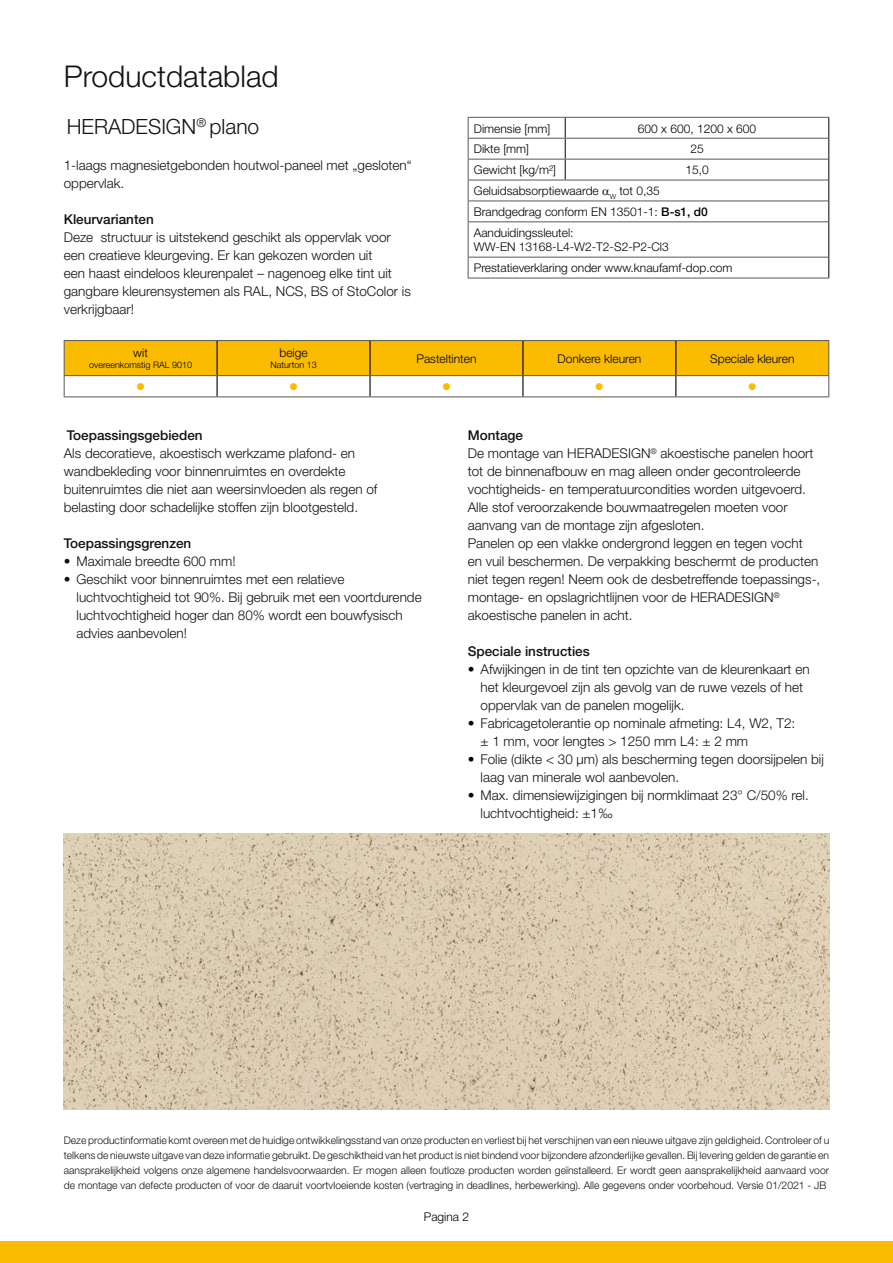
<style>
.page{position:relative;width:893px;height:1263px;background:#fff}
.page>*{position:absolute;margin:0;border:0;box-sizing:border-box;transform-origin:0 0}
.t1{font:300 30px "Helvetica Neue";color:#111211}
.t2{font:300 21px "Helvetica Neue";color:#111211}
.t3{font:300 13.5px/18px "Helvetica Neue";color:#111211}
.t4{font:500 13.5px "Helvetica Neue";color:#111211}
.t5{font:300 12px/20.9px "Helvetica Neue";color:#000}
.t6{font:12px "Wingdings";color:#fabb00}
.t7{font:300 10.5px/15px "Helvetica Neue";color:#111211;text-align:justify}
.t8{font:300 9px "Helvetica Neue";color:#000}
.s1{font-weight:500}
.s2{color:#000}
</style>
<div class="page">
<div style="left:0;top:1242px;width:893px;height:21px;background:#fabb00"></div>
<hr style="left:828px;top:222px;width:1px;height:35px;background:#000">
<svg style="left:828px;top:257px;width:1px;height:21px"></svg>
<svg style="left:565px;top:118px;width:1px;height:62px"></svg>
<svg style="left:828px;top:118px;width:1px;height:104px"></svg>
<hr style="left:468px;top:117px;width:97px;height:1px;background:#58585a">
<hr style="left:565px;top:117px;width:264px;height:1px;background:#58585a">
<hr style="left:468px;top:138px;width:97px;height:1px;background:#58585a">
<hr style="left:565px;top:138px;width:263px;height:1px;background:#58585a">
<hr style="left:468px;top:159px;width:97px;height:1px;background:#58585a">
<hr style="left:565px;top:159px;width:263px;height:1px;background:#58585a">
<hr style="left:468px;top:180px;width:97px;height:1px;background:#58585a">
<hr style="left:565px;top:180px;width:263px;height:1px;background:#58585a">
<hr style="left:468px;top:201px;width:97px;height:1px;background:#58585a">
<svg style="left:468px;top:118px;width:1px;height:103px"></svg>
<hr style="left:565px;top:201px;width:263px;height:1px;background:#58585a">
<hr style="left:468px;top:221px;width:97px;height:1px;background:#58585a">
<hr style="left:468px;top:222px;width:1px;height:35px;background:#58585a">
<hr style="left:565px;top:221px;width:263px;height:1px;background:#58585a">
<hr style="left:468px;top:257px;width:97px;height:1px;background:#58585a">
<svg style="left:468px;top:257px;width:1px;height:21px"></svg>
<hr style="left:565px;top:257px;width:263px;height:1px;background:#58585a">
<hr style="left:468px;top:278px;width:97px;height:1px;background:#58585a">
<hr style="left:565px;top:278px;width:264px;height:1px;background:#58585a">
<hr style="left:64px;top:340px;width:153px;height:1px;background:#58585a">
<hr style="left:217px;top:340px;width:153px;height:1px;background:#58585a">
<hr style="left:370px;top:340px;width:153px;height:1px;background:#58585a">
<hr style="left:523px;top:340px;width:153px;height:1px;background:#58585a">
<hr style="left:676px;top:340px;width:153px;height:1px;background:#58585a">
<svg style="left:64px;top:341px;width:765px;height:55px"></svg>
<hr style="left:64px;top:396px;width:153px;height:1px;background:#58585a">
<hr style="left:217px;top:396px;width:153px;height:1px;background:#58585a">
<hr style="left:370px;top:396px;width:153px;height:1px;background:#58585a">
<hr style="left:523px;top:396px;width:153px;height:1px;background:#58585a">
<hr style="left:676px;top:396px;width:153px;height:1px;background:#58585a">
<img style="left:64px;top:833px;width:765px;height:277px">
<h1 class="t1" style="left:64px;top:58px;width:217px">Productdatablad</h1>
<h2 class="t2" style="left:67px;top:113px;width:194px">HERADESIGN<sup>®</sup> plano</h2>
<p class="t3" style="left:64px;top:155px;width:350px">1-laags magnesietgebonden houtwol-paneel met „gesloten“ oppervlak.</p>
<p class="t4" style="left:64px;top:211px;width:92px">Kleurvarianten</p>
<p class="t3" style="left:64px;top:227px;width:349px">Deze structuur is uitstekend geschikt als oppervlak voor een creatieve kleurgeving. Er kan gekozen worden uit<br>een haast eindeloos kleurenpalet – nagenoeg elke tint uit gangbare kleurensystemen als RAL, NCS, BS of StoColor is verkrijgbaar!</p>
<p class="t5" style="left:474px;top:118px;width:78px">Dimensie [mm]</p>
<p class="t5" style="left:638px;top:118px;width:120px">600 x 600, 1200 x 600</p>
<p class="t5" style="left:474px;top:138px;width:57px">Dikte [mm]</p>
<p class="t5" style="left:690px;top:138px;width:15px">25</p>
<p class="t5" style="left:474px;top:159px;width:84px">Gewicht [kg/m²]</p>
<p class="t5" style="left:685px;top:159px;width:25px">15,0</p>
<p class="t5" style="left:474px;top:180px;width:236px">Geluidsabsorptiewaarde <sub>W</sub> tot 0,35<br>Brandgedrag conform EN 13501-1: <span class="s1">B-s1, d0<br></span>Aanduidingssleutel:</p>
<p class="t5" style="left:474px;top:236px;width:260px">WW-EN 13168-L4-W2-T2-S2-P2-Cl3<br>Prestatieverklaring onder www.knaufamf-dop.com</p>
<p class="t5" style="left:133px;top:342px;width:16px">wit</p>
<p class="t8" style="left:89px;top:359px;width:104px">overeenkomstig RAL 9010</p>
<p class="t5" style="left:279px;top:342px;width:30px">beige</p>
<p class="t8" style="left:270px;top:359px;width:48px">Naturton 13</p>
<p class="t5" style="left:416px;top:348px;width:61px">Pasteltinten</p>
<p class="t5" style="left:557px;top:348px;width:85px">Donkere kleuren</p>
<p class="t5" style="left:710px;top:348px;width:86px">Speciale kleuren</p>
<p class="t6" style="left:136px;top:380px;width:10px">●</p>
<p class="t6" style="left:289px;top:380px;width:10px">●</p>
<p class="t6" style="left:442px;top:380px;width:10px">●</p>
<p class="t6" style="left:595px;top:380px;width:10px">●</p>
<p class="t6" style="left:748px;top:380px;width:10px">●</p>
<p class="t4" style="left:67px;top:427px;width:137px">Toepassingsgebieden</p>
<p class="t3" style="left:64px;top:444px;width:315px">Als decoratieve, akoestisch werkzame plafond- en wandbekleding voor binnenruimtes en overdekte buitenruimtes die niet aan weersinvloeden als regen of belasting door schadelijke stoffen zijn blootgesteld.</p>
<p class="t4" style="left:64px;top:535px;width:129px">Toepassingsgrenzen</p>
<p class="t3" style="left:64px;top:552px;width:173px">• Maximale breedte 600 mm!</p>
<p class="t3" style="left:77px;top:570px;width:347px;text-indent:-13px">• Geschikt voor binnenruimtes met een relatieve luchtvochtigheid tot 90%. Bij gebruik met een voortdurende luchtvochtigheid hoger dan 80% wordt een bouwfysisch advies aanbevolen!</p>
<p class="t3" style="left:468px;top:426px;width:354px"><span class="s1">Montage<br></span>De montage van HERADESIGN<sup>®</sup> akoestische panelen hoort tot de binnenafbouw en mag alleen onder gecontroleerde vochtigheids- en temperatuurcondities worden uitgevoerd.<br>Alle stof veroorzakende bouwmaatregelen moeten voor aanvang van de montage zijn afgesloten.<br>Panelen op een vlakke ondergrond leggen en tegen vocht<br>en vuil beschermen. De verpakking beschermt de producten niet tegen regen! Neem ook de desbetreffende toepassings-, montage- en opslagrichtlijnen voor de HERADESIGN<sup>® </sup>akoestische panelen in acht.</p>
<p class="t4" style="left:468px;top:643px;width:124px">Speciale instructies</p>
<p class="t3" style="left:480px;top:660px;width:331px;text-indent:-13px"><span class="s2">•</span> Afwijkingen in de tint ten opzichte van de kleurenkaart en het kleurgevoel zijn als gevolg van de ruwe vezels of het oppervlak van de panelen mogelijk.</p>
<p class="t3" style="left:480px;top:714px;width:316px;text-indent:-13px"><span class="s2">•</span> Fabricagetolerantie op nominale afmeting: L4, W2, T2: ± 1 mm, voor lengtes &gt; 1250 mm L4: ± 2 mm</p>
<p class="t3" style="left:480px;top:750px;width:345px;text-indent:-13px"><span class="s2">•</span> Folie (dikte &lt; 30 μm) als bescherming tegen doorsijpelen bij laag van minerale wol aanbevolen.</p>
<p class="t3" style="left:480px;top:786px;width:330px;text-indent:-13px"><span class="s2">•</span> Max. dimensiewijzigingen bij normklimaat 23° C/50% rel. luchtvochtigheid: ±1‰</p>
<p class="t7" style="left:64px;top:1132px;width:767px">Deze productinformatie komt overeen met de huidige ontwikkelingsstand van onze producten en verliest bij het verschijnen van een nieuwe uitgave zijn geldigheid. Controleer of u telkens de nieuwste uitgave van deze informatie gebruikt. De geschiktheid van het product is niet bindend voor bijzondere afzonderlijke gevallen. Bij levering gelden de garantie en aansprakelijkheid volgens onze algemene handelsvoorwaarden. Er mogen alleen foutloze producten worden geïnstalleerd. Er wordt geen aansprakelijkheid aanvaard voor de montage van defecte producten of voor de daaruit voortvloeiende kosten (vertraging in deadlines, herbewerking). Alle gegevens onder voorbehoud. Versie 01/2021 - JB</p>
<p class="t5" style="left:424px;top:1206px;width:47px">Pagina 2</p>
</div>
